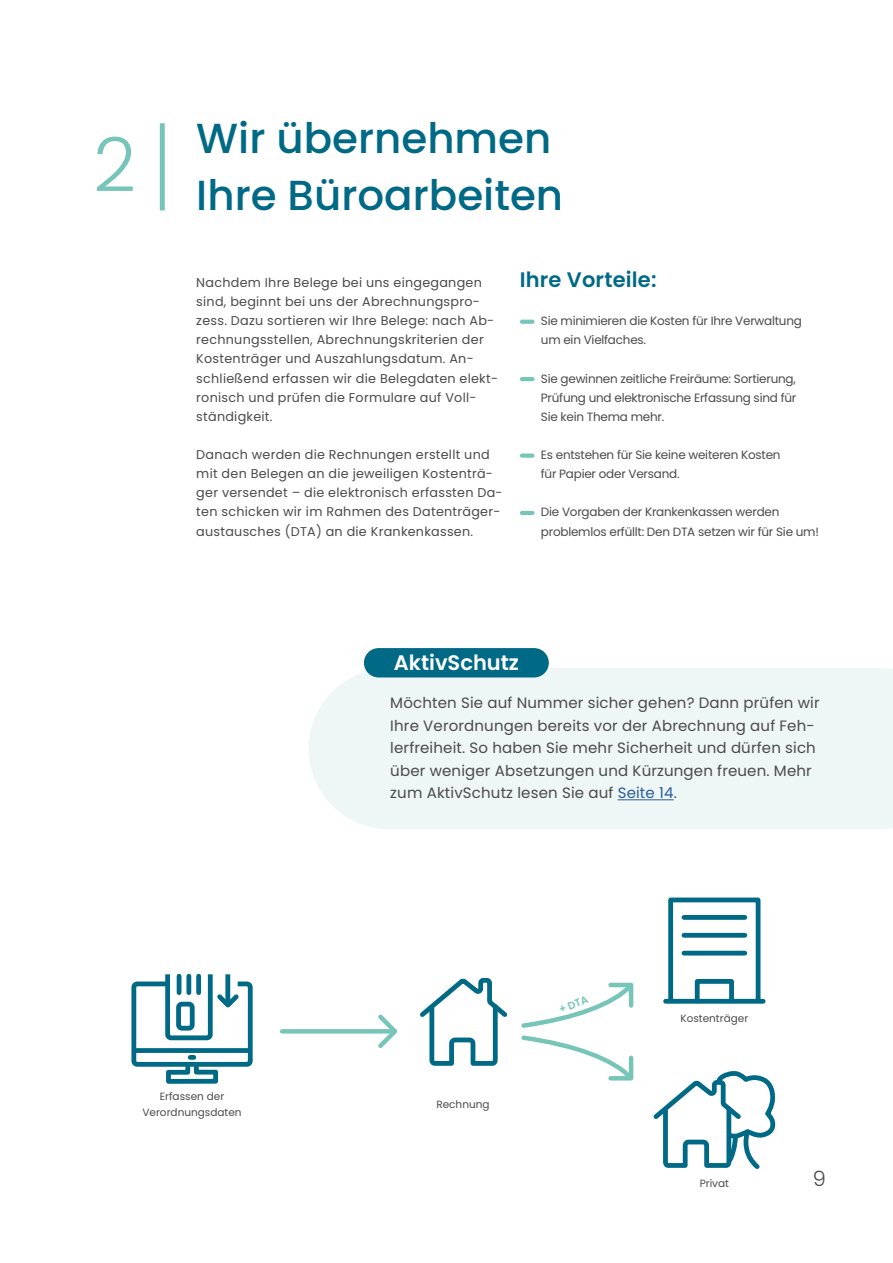
<style>
.page{position:relative;width:893px;height:1263px;background:#fff}
.page>*{position:absolute;margin:0;border:0;box-sizing:border-box;transform-origin:0 0}
.t1{font:300 75px "Poppins";color:#77c5b8}
.t2{font:64.5px "Battle Station";color:#77c5b8;scale:.93 1}
.t3{font:500 42px/57.3px "Poppins";color:#006986}
.t4{font:600 21px "Poppins";letter-spacing:.01em;color:#006986}
.t5{font:600 21px "Poppins";color:#fff}
.t6{font:300 21px "Poppins";color:#4a4a49}
.t7{font:15px/22.5px "Poppins";letter-spacing:.01em;color:#4a4a49}
.t8{font:12.75px/19.2px "Poppins";letter-spacing:.02em;color:#4a4a49}
.t9{font:12px/19.2px "Poppins";letter-spacing:-.02em;color:#4a4a49}
.t10{font:10.5px/16.2px "Poppins";color:#4a4a49;text-align:center}
.s1{color:#275b9b}
</style>
<div class="page">
<div style="left:160px;top:123px;width:5px;height:87px;background:#77c5b8"></div>
<div style="left:309px;top:668px;width:584px;height:161px;background:#eef7f6"></div>
<hr style="left:282px;top:1029px;width:112px;height:4px;background:#77c5b8">
<svg style="left:374px;top:1014px;width:24px;height:34px"></svg>
<svg style="left:420px;top:977px;width:88px;height:89px"></svg>
<svg style="left:653px;top:1072px;width:123px;height:97px"></svg>
<div style="left:668px;top:897px;width:92px;height:106px;border:5px solid #006986"></div>
<div style="left:695px;top:979px;width:39px;height:24px;border:5px solid #006986"></div>
<div style="left:666px;top:999px;width:97px;height:5px;background:#006986"></div>
<div style="left:684px;top:915px;width:61px;height:5px;background:#006986"></div>
<div style="left:684px;top:933px;width:61px;height:5px;background:#006986"></div>
<hr style="left:684px;top:951px;width:61px;height:4px;background:#006986">
<div style="left:131px;top:981px;width:122px;height:86px;border:5px solid #006986;border-radius:3px"></div>
<div style="left:134px;top:1048px;width:116px;height:5px;background:#006986"></div>
<svg style="left:164px;top:1055px;width:56px;height:29px"></svg>
<svg style="left:163px;top:973px;width:80px;height:68px"></svg>
<hr style="left:618px;top:799px;width:56px;height:1px;background:#275b9b">
<div style="left:364px;top:648px;width:185px;height:29px;background:#006986;border-radius:15px"></div>
<svg style="left:521px;top:982px;width:113px;height:99px"></svg>
<h1 class="t1" style="left:93px;top:122px;width:44px">2</h1>
<h3 class="t3" style="left:196px;top:110px;width:368px">Wir übernehmen<br>Ihre Büroarbeiten</h3>
<p class="t8" style="left:196px;top:273px;width:303px">Nachdem Ihre Belege bei uns eingegangen sind, beginnt bei uns der Abrechnungspro&shy;zess. Dazu sortieren wir Ihre Belege: nach Ab&shy;rechnungsstellen, Abrechnungskriterien der Kostenträger und Auszahlungsdatum. An&shy;schließend erfassen wir die Belegdaten elekt&shy;ronisch und prüfen die Formulare auf Voll&shy;ständigkeit.</p>
<p class="t8" style="left:196px;top:445px;width:308px">Danach werden die Rechnungen erstellt und mit den Belegen an die jeweiligen Kostenträ&shy;ger versendet – die elektronisch erfassten Da&shy;ten schicken wir im Rahmen des Datenträger&shy;austausches (DTA) an die Krankenkassen.</p>
<h3 class="t4" style="left:520px;top:267px;width:138px">Ihre Vorteile:</h3>
<h2 class="t2" style="left:520px;top:290px;width:20px">–</h2>
<p class="t9" style="left:541px;top:311px;width:262px">Sie minimieren die Kosten für Ihre Verwaltung um ein Vielfaches.</p>
<h2 class="t2" style="left:520px;top:348px;width:20px">–</h2>
<p class="t9" style="left:541px;top:369px;width:257px;text-align:justify">Sie gewinnen zeitliche Freiräume: Sortierung, Prüfung und elektronische Erfassung sind für Sie kein Thema mehr.</p>
<h2 class="t2" style="left:520px;top:424px;width:20px">–</h2>
<p class="t9" style="left:541px;top:445px;width:241px">Es entstehen für Sie keine weiteren Kosten für Papier oder Versand.</p>
<h2 class="t2" style="left:520px;top:482px;width:20px">–</h2>
<p class="t9" style="left:541px;top:503px;width:280px">Die Vorgaben der Krankenkassen werden problemlos erfüllt: Den DTA setzen wir für Sie um!</p>
<h3 class="t5" style="left:394px;top:651px;width:127px">AktivSchutz</h3>
<p class="t7" style="left:390px;top:692px;width:431px">Möchten Sie auf Nummer sicher gehen? Dann prüfen wir Ihre Verordnungen bereits vor der Abrechnung auf Feh&shy;lerfreiheit. So haben Sie mehr Sicherheit und dürfen sich über weniger Absetzungen und Kürzungen freuen. Mehr zum AktivSchutz lesen Sie auf <span class="s1">Seite 14</span>.</p>
<p class="t10" style="left:142px;top:1088px;width:101px">Erfassen der<br>Verordnungsdaten</p>
<p class="t10" style="left:436px;top:1096px;width:55px">Rechnung</p>
<p class="t10" style="left:680px;top:1011px;width:69px">Kostenträger</p>
<p class="t10" style="left:700px;top:1175px;width:31px">Privat</p>
<h3 class="t6" style="left:813px;top:1166px;width:15px">9</h3>
</div>
